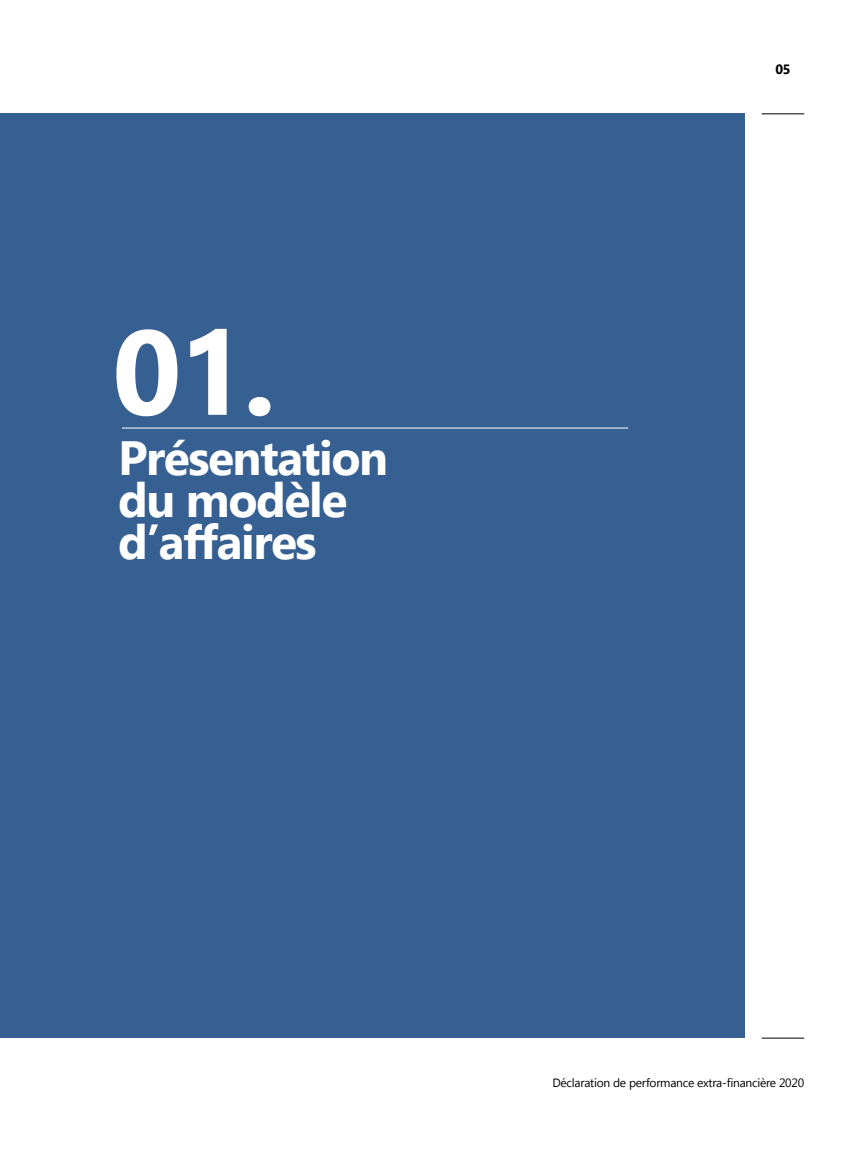
<style>
.page{position:relative;width:851px;height:1149px;background:#fff}
.page>*{position:absolute;margin:0;border:0;box-sizing:border-box;transform-origin:0 0}
.t1{font:700 120px "Segoe UI";color:#fff}
.t2{font:700 48px/42px "Segoe UI";letter-spacing:-.03em;color:#fff}
.t3{font:700 13.5px "Segoe UI";color:#000}
.t4{font:12px "Segoe UI";letter-spacing:-.02em;color:#000}
</style>
<div class="page">
<div style="left:0;top:114px;width:744px;height:923px;background:#365f92"></div>
<hr style="left:761px;top:1037px;width:43px;height:1px;background:#000">
<hr style="left:761px;top:113px;width:43px;height:1px;background:#000">
<hr style="left:122px;top:427px;width:506px;height:1px;background:#fff">
<h1 class="t1" style="left:112px;top:281px;width:165px">01.</h1>
<h2 class="t2" style="left:118px;top:435px;width:271px">Présentation du modèle d’affaires</h2>
<p class="t3" style="left:775px;top:59px;width:17px">05</p>
<p class="t4" style="left:552px;top:1074px;width:253px">Déclaration de performance extra-financière 2020</p>
</div>
